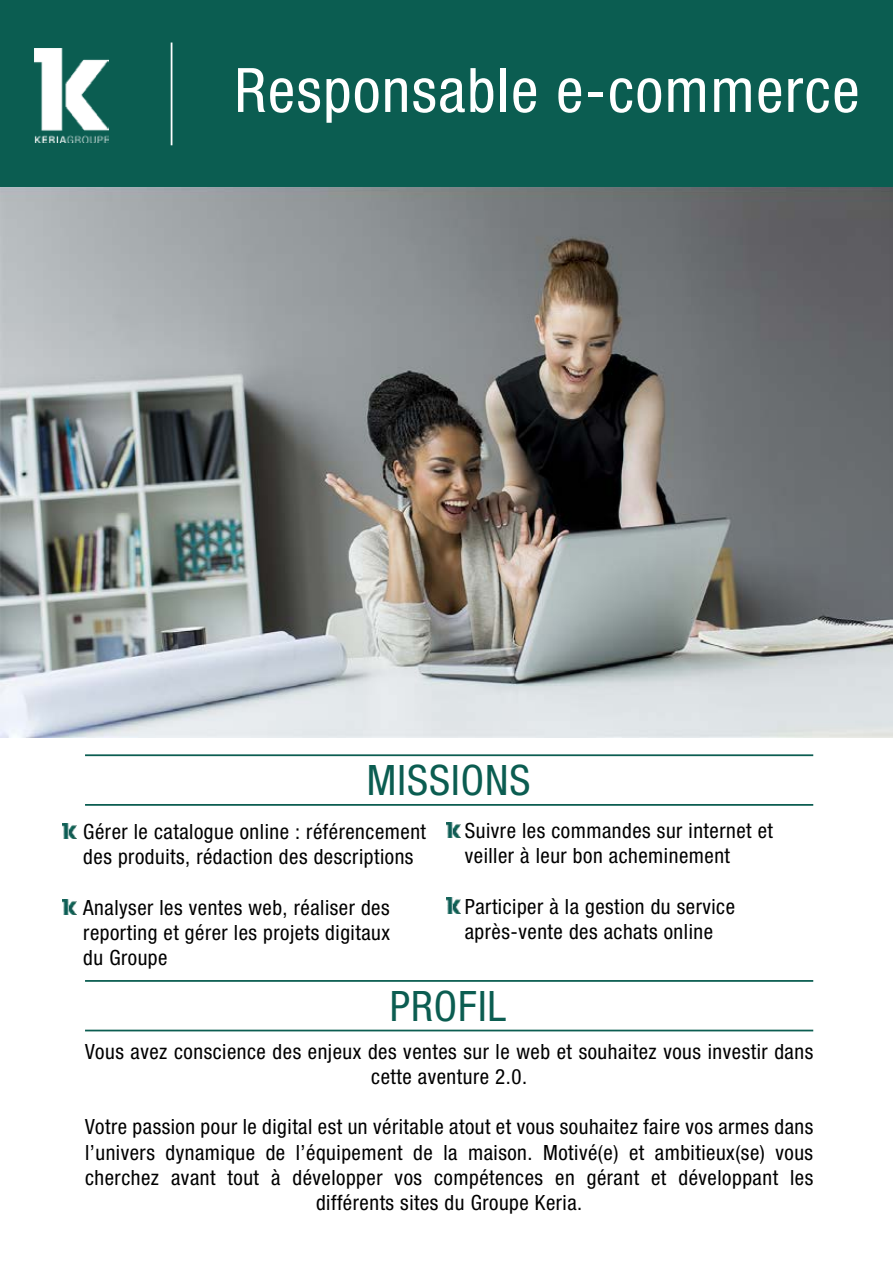
<style>
.page{position:relative;width:893px;height:1263px;background:#fff}
.page>*{position:absolute;margin:0;border:0;box-sizing:border-box;transform-origin:0 0}
.t1{font:condensed 61.35px "Helvetica Neue";letter-spacing:.025em;color:#fff}
.t2{font:condensed 42px "Helvetica Neue";letter-spacing:.025em;color:#0b5d51}
.t3{font:condensed 21px/25.2px "Helvetica Neue";letter-spacing:.025em;color:#000}
</style>
<div class="page">
<img style="left:0;top:186px;width:893px;height:551px">
<div style="left:0;top:0;width:893px;height:186px;background:#0b5d51"></div>
<img style="left:35px;top:48px;width:74px;height:94px">
<hr style="left:171px;top:43px;width:1px;height:102px;background:#fff">
<hr style="left:85px;top:1029px;width:728px;height:2px;background:#0b5d51">
<hr style="left:85px;top:980px;width:728px;height:1px;background:#0b5d51">
<img style="left:63px;top:899px;width:13px;height:15px">
<img style="left:63px;top:823px;width:13px;height:16px">
<img style="left:446px;top:898px;width:14px;height:15px">
<img style="left:446px;top:822px;width:14px;height:15px">
<hr style="left:85px;top:804px;width:728px;height:2px;background:#0b5d51">
<hr style="left:85px;top:754px;width:728px;height:2px;background:#0b5d51">
<h1 class="t1" style="left:234px;top:55px;width:627px">Responsable e-commerce</h1>
<h2 class="t2" style="left:367px;top:756px;width:165px">MISSIONS</h2>
<p class="t3" style="left:83px;top:819px;width:344px">Gérer le catalogue online : référencement des produits, rédaction des descriptions</p>
<p class="t3" style="left:83px;top:894px;width:308px;text-align:justify">Analyser les ventes web, réaliser des reporting et gérer les projets digitaux du Groupe</p>
<p class="t3" style="left:465px;top:817px;width:310px">Suivre les commandes sur internet et veiller à leur bon acheminement</p>
<p class="t3" style="left:465px;top:893px;width:272px">Participer à la gestion du service après-vente des achats online</p>
<h2 class="t2" style="left:390px;top:982px;width:118px">PROFIL</h2>
<p class="t3" style="left:85px;top:1038px;width:730px;text-align:center">Vous avez conscience des enjeux des ventes sur le web et souhaitez vous investir dans cette aventure 2.0.</p>
<p class="t3" style="left:85px;top:1114px;width:730px;text-align:center">Votre passion pour le digital est un véritable atout et vous souhaitez faire vos armes dans l’univers dynamique de l’équipement de la maison. Motivé(e) et ambitieux(se) vous cherchez avant tout à développer vos compétences en gérant et développant les différents sites du Groupe Keria.</p>
</div>
